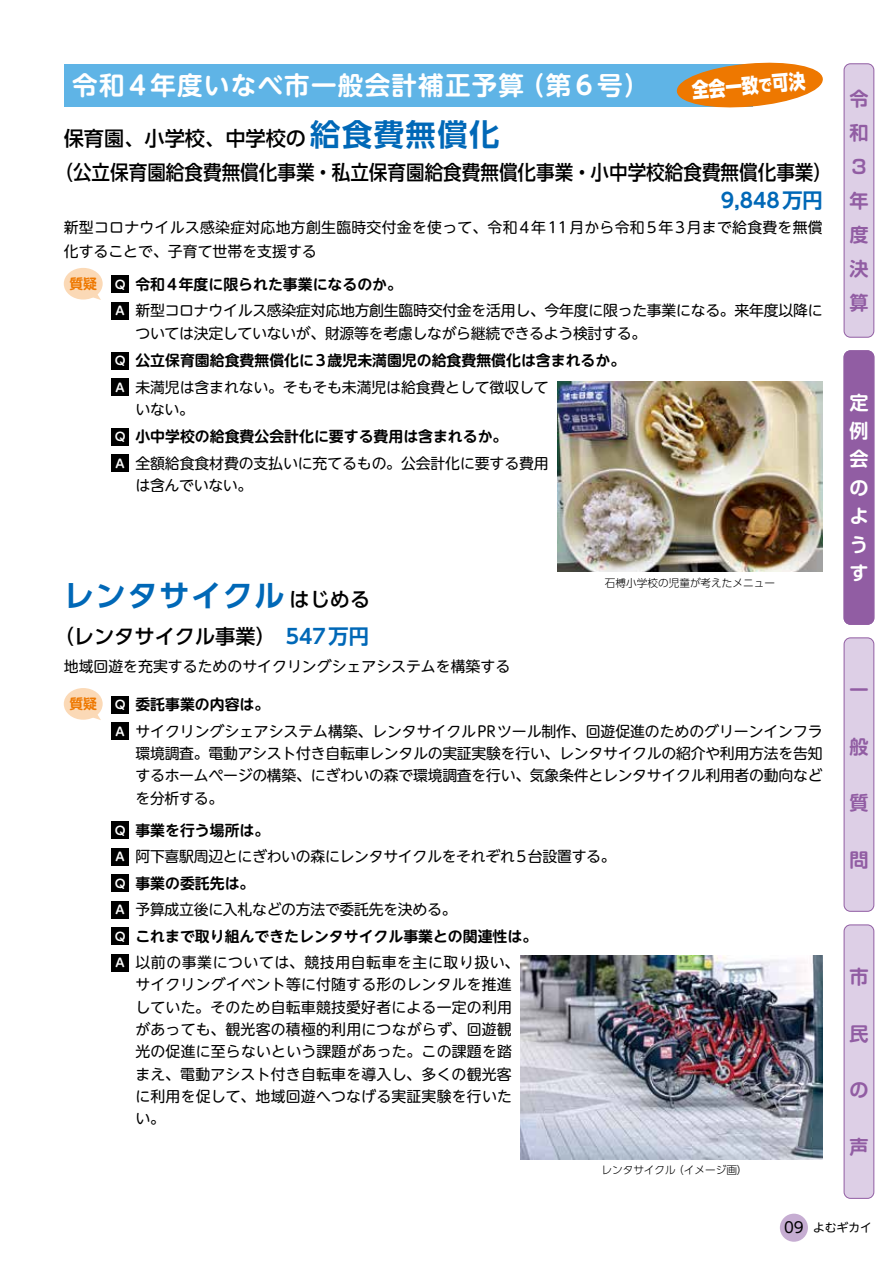
<style>
.page{position:relative;width:893px;height:1263px;background:#fff}
.page>*{position:absolute;margin:0;border:0;box-sizing:border-box;transform-origin:0 0}
.t1{font:700 30.3px "UD Shin Go Pro De";letter-spacing:.05em;color:#0068b7}
.t2{font:700 25.5px "UD Shin M Go Pro De";letter-spacing:.05em;color:#fff}
.t3{font:800 20.4px "UD Shin Go Pro";color:#fff;scale:.82 1}
.t4{font:500 20.25px "UD Shin Go Pro";color:#000;scale:.92 1}
.t5{font:500 20.25px "UD Shin Go Pro";color:#000}
.t6{font:700 20.25px "UD Shin Go Pro De";color:#0068b7}
.t7{font:700 19.2px/34px "Soft Go Std De";color:#915da3}
.t8{font:700 19.2px/28.3px "Soft Go Std De";color:#fff}
.t9{font:14.85px/22.4px "UD Shin M Go Pro";color:#000}
.t10{font:14.85px/22.4px "UD Shin M Go Pro";letter-spacing:-.02em;color:#000}
.t11{font:700 14.85px "UD Shin M Go Pro De";color:#000}
.t12{font:700 13.8px "UD Shin M Go Pro De";color:#ee7800}
.t13{font:700 11.7px "UD Shin M Go Pro De";color:#fff}
.t14{font:11.7px "UD Shin M Go Pro";color:#000}
.t15{font:300 10.65px "UD Shin Go Pro";color:#000}
.s1{font-family:"UD Shin Go Pro De";font-weight:700;font-size:30.3px;color:#0068b7}
.s2{font-size:16.65px}
.s3{font-family:"UD Shin Go Pro";font-weight:500;font-size:20.25px;color:#000}
.s4{font-family:"UD Shin Go Pro De";font-weight:700;color:#0068b7}
.s5{font-size:14.85px}
</style>
<div class="page">
<div style="left:64px;top:64px;width:689px;height:42px;background:#5fb4e6"></div>
<svg style="left:677px;top:62px;width:146px;height:46px"></svg>
<div style="left:64px;top:688px;width:39px;height:32px;background:#fbd9b6;border-radius:50%"></div>
<svg style="left:93px;top:713px;width:8px;height:7px"></svg>
<div style="left:64px;top:268px;width:39px;height:32px;background:#fbd9b6;border-radius:50%"></div>
<svg style="left:92px;top:293px;width:9px;height:7px"></svg>
<div style="left:112px;top:696px;width:17px;height:17px;background:#000"></div>
<div style="left:112px;top:276px;width:17px;height:17px;background:#000"></div>
<div style="left:112px;top:822px;width:17px;height:17px;background:#000"></div>
<div style="left:112px;top:875px;width:17px;height:17px;background:#000"></div>
<div style="left:112px;top:927px;width:17px;height:17px;background:#000"></div>
<div style="left:112px;top:352px;width:17px;height:17px;background:#000"></div>
<div style="left:112px;top:428px;width:17px;height:17px;background:#000"></div>
<div style="left:112px;top:723px;width:17px;height:17px;background:#000"></div>
<div style="left:112px;top:302px;width:17px;height:17px;background:#000"></div>
<div style="left:112px;top:848px;width:17px;height:17px;background:#000"></div>
<div style="left:112px;top:901px;width:17px;height:17px;background:#000"></div>
<div style="left:112px;top:954px;width:17px;height:17px;background:#000"></div>
<div style="left:112px;top:379px;width:17px;height:17px;background:#000"></div>
<div style="left:112px;top:455px;width:17px;height:17px;background:#000"></div>
<img style="left:521px;top:955px;width:302px;height:204px">
<img style="left:557px;top:381px;width:266px;height:191px">
<div style="left:844px;top:64px;width:30px;height:273px;background:#ddcfe6;border-radius:6px"></div>
<div style="left:844px;top:63px;width:30px;height:275px;border:1px solid #915da3;border-radius:6px"></div>
<div style="left:844px;top:638px;width:30px;height:273px;background:#ddcfe6;border-radius:6px"></div>
<div style="left:844px;top:637px;width:30px;height:275px;border:1px solid #915da3;border-radius:6px"></div>
<div style="left:844px;top:925px;width:30px;height:273px;background:#ddcfe6;border-radius:6px"></div>
<div style="left:844px;top:924px;width:30px;height:275px;border:1px solid #915da3;border-radius:6px"></div>
<div style="left:780px;top:1214px;width:28px;height:28px;background:#c6add2;border-radius:50%"></div>
<div style="left:844px;top:351px;width:30px;height:273px;background:#915da3;border-radius:6px"></div>
<div style="left:844px;top:350px;width:30px;height:275px;border:1px solid #915da3;border-radius:6px"></div>
<h2 class="t2" style="left:72px;top:64px;width:579px">令和 4 年度いなべ市一般会計補正予算（第 6 号）</h2>
<h3 class="t5" style="left:64px;top:122px;width:437px">保育園、小学校、中学校の<span class="s1">給食費無償化</span></h3>
<h3 class="t3" style="left:691px;top:74px;width:140px;rotate:-5deg">全会一致<span class="s2">で</span>可決</h3>
<h3 class="t4" style="left:54px;top:156px;width:847px">（公立保育園給食費無償化事業・私立保育園給食費無償化事業・小中学校給食費無償化事業）</h3>
<h3 class="t6" style="left:721px;top:184px;width:104px">9,848万円</h3>
<p class="t9" style="left:64px;top:214px;width:760px;line-height:24.5px">新型コロナウイルス感染症対応地方創生臨時交付金を使って、令和4年11月から令和5年3月まで給食費を無償化することで、子育て世帯を支援する</p>
<p class="t12" style="left:69px;top:273px;width:29px">質疑</p>
<p class="t13" style="left:115px;top:275px;width:12px">ℚ</p>
<p class="t11" style="left:135px;top:272px;width:268px">令和4年度に限られた事業になるのか。</p>
<p class="t13" style="left:116px;top:301px;width:11px">A</p>
<p class="t10" style="left:135px;top:299px;width:689px">新型コロナウイルス感染症対応地方創生臨時交付金を活用し、今年度に限った事業になる。来年度以降については決定していないが、財源等を考慮しながら継続できるよう検討する。</p>
<p class="t13" style="left:115px;top:351px;width:12px">ℚ</p>
<p class="t11" style="left:135px;top:349px;width:491px">公立保育園給食費無償化に3歳児未満園児の給食費無償化は含まれるか。</p>
<p class="t13" style="left:116px;top:378px;width:11px">A</p>
<p class="t13" style="left:115px;top:427px;width:12px">ℚ</p>
<p class="t13" style="left:116px;top:454px;width:11px">A</p>
<p class="t9" style="left:135px;top:375px;width:415px">未満児は含まれない。そもそも未満児は給食費として徴収していない。</p>
<p class="t9" style="left:135px;top:451px;width:415px">全額給食食材費の支払いに充てるもの。公会計化に要する費用は含んでいない。</p>
<p class="t11" style="left:135px;top:424px;width:374px">小中学校の給食費公会計化に要する費用は含まれるか。</p>
<h1 class="t1" style="left:64px;top:571px;width:308px">レンタサイクル<span class="s3">はじめる</span></h1>
<h3 class="t5" style="left:54px;top:620px;width:317px">（レンタサイクル事業）　<span class="s4">547万円</span></h3>
<p class="t9" style="left:64px;top:655px;width:448px">地域回遊を充実するためのサイクリングシェアシステムを構築する</p>
<p class="t12" style="left:69px;top:693px;width:29px">質疑</p>
<p class="t13" style="left:115px;top:695px;width:12px">ℚ</p>
<p class="t11" style="left:135px;top:692px;width:135px">委託事業の内容は。</p>
<p class="t15" style="left:605px;top:574px;width:172px">石榑小学校の児童が考えたメニュー</p>
<p class="t13" style="left:116px;top:721px;width:11px">A</p>
<p class="t13" style="left:115px;top:821px;width:12px">ℚ</p>
<p class="t13" style="left:116px;top:847px;width:11px">A</p>
<p class="t13" style="left:115px;top:874px;width:12px">ℚ</p>
<p class="t13" style="left:116px;top:900px;width:11px">A</p>
<p class="t13" style="left:115px;top:926px;width:12px">ℚ</p>
<p class="t13" style="left:116px;top:953px;width:11px">A</p>
<p class="t9" style="left:135px;top:719px;width:689px;text-align:justify">サイクリングシェアシステム構築、レンタサイクルPRツール制作、回遊促進のためのグリーンインフラ環境調査。電動アシスト付き自転車レンタルの実証実験を行い、レンタサイクルの紹介や利用方法を告知するホームページの構築、にぎわいの森で環境調査を行い、気象条件とレンタサイクル利用者の動向などを分析する。</p>
<p class="t11" style="left:135px;top:818px;width:135px">事業を行う場所は。</p>
<p class="t11" style="left:135px;top:871px;width:121px">事業の委託先は。</p>
<p class="t11" style="left:135px;top:924px;width:403px">これまで取り組んできたレンタサイクル事業との関連性は。</p>
<p class="t10" style="left:135px;top:845px;width:482px">阿下喜駅周辺とにぎわいの森にレンタサイクルをそれぞれ5台設置する。</p>
<p class="t10" style="left:135px;top:898px;width:323px">予算成立後に入札などの方法で委託先を決める。</p>
<p class="t9" style="left:135px;top:950px;width:385px">以前の事業については、競技用自転車を主に取り扱い、サイクリングイベント等に付随する形のレンタルを推進していた。そのため自転車競技愛好者による一定の利用があっても、観光客の積極的利用につながらず、回遊観光の促進に至らないという課題があった。この課題を踏まえ、電動アシスト付き自転車を導入し、多くの観光客に利用を促して、地域回遊へつなげる実証実験を行いたい。</p>
<p class="t15" style="left:601px;top:1161px;width:148px">レンタサイクル（イメージ画）</p>
<p class="t7" style="left:849px;top:80px;width:20px">令和<br>３年度決算</p>
<p class="t8" style="left:849px;top:387px;width:20px">定例会のようす</p>
<p class="t7" style="left:849px;top:671px;width:20px">一</p>
<p class="t7" style="left:849px;top:728px;width:20px">般</p>
<p class="t7" style="left:849px;top:784px;width:20px">質</p>
<p class="t7" style="left:849px;top:841px;width:20px">問</p>
<p class="t7" style="left:849px;top:958px;width:20px">市</p>
<p class="t7" style="left:849px;top:1015px;width:20px">民</p>
<p class="t7" style="left:849px;top:1071px;width:20px">の</p>
<p class="t7" style="left:849px;top:1128px;width:20px">声</p>
<p class="t14" style="left:784px;top:1218px;width:89px"><span class="s5">09</span> よむギカイ</p>
</div>
